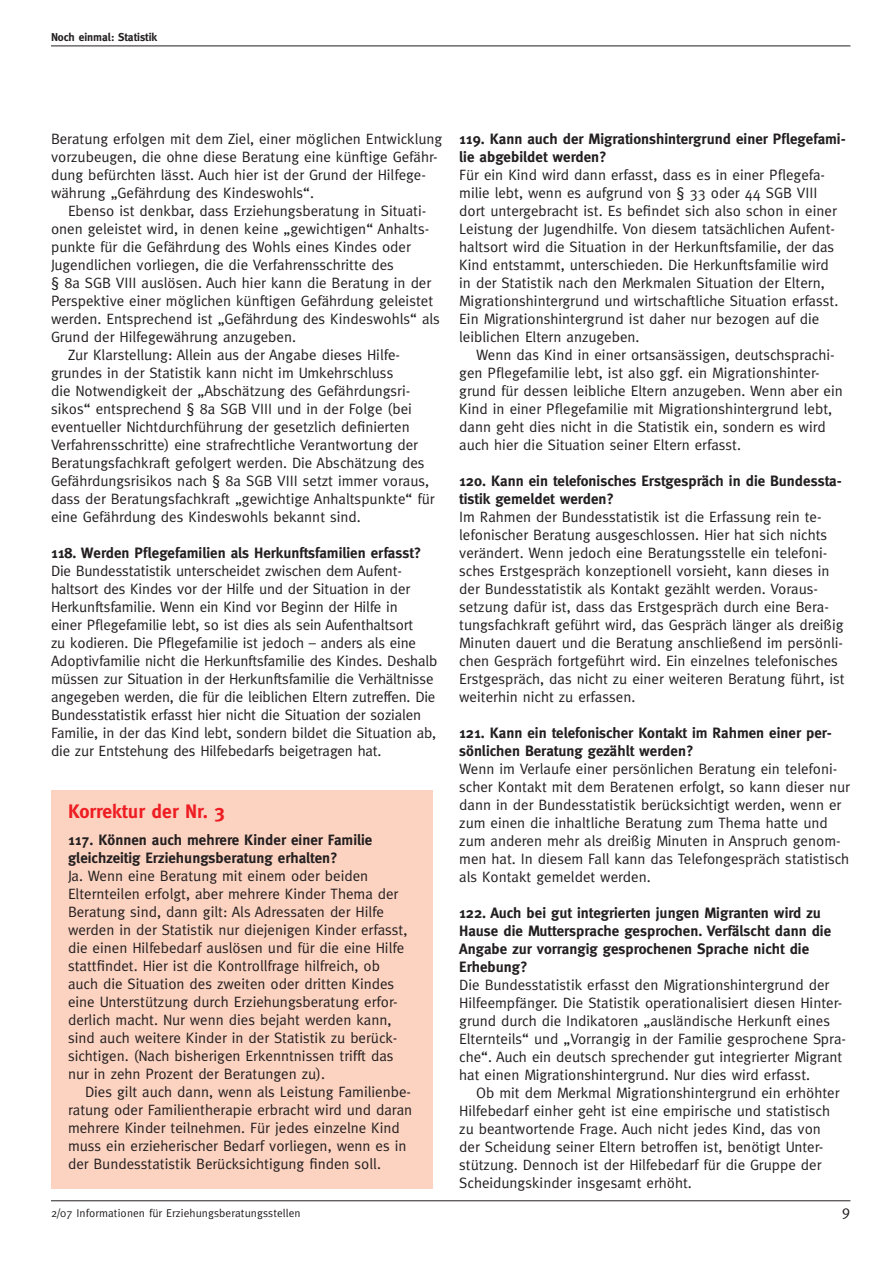
<style>
.page{position:relative;width:893px;height:1263px;background:#fff}
.page>*{position:absolute;margin:0;border:0;box-sizing:border-box;transform-origin:0 0}
.t1{font:700 19.5px "Meta";color:#ee1d23}
.t2{font:15px/18px "Meta";color:#231f20}
.t3{font:700 15px/18px "Meta";color:#231f20}
.t4{font:11.4px "Meta";letter-spacing:.005em;color:#231f20}
.t5{font:700 11.4px "Meta";color:#231f20}
</style>
<div class="page">
<hr style="left:51px;top:1200px;width:799px;height:1px;background:#231f20">
<div style="left:51px;top:790px;width:381px;height:398px;background:#fcd2c0"></div>
<hr style="left:51px;top:46px;width:799px;height:1px;background:#231f20">
<p class="t5" style="left:51px;top:31px;width:108px">Noch einmal: Statistik</p>
<p class="t2" style="left:51px;top:130px;width:393px">Beratung erfolgen mit dem Ziel, einer möglichen Entwicklung vorzubeugen, die ohne diese Beratung eine künftige Gefähr&shy;dung befürchten lässt. Auch hier ist der Grund der Hilfege&shy;währung „Gefährdung des Kindeswohls“.</p>
<p class="t2" style="left:68px;top:202px;width:360px">Ebenso ist denkbar, dass Erziehungsberatung in Situati-</p>
<p class="t2" style="left:51px;top:220px;width:380px">onen geleistet wird, in denen keine „gewichtigen“ Anhalts-</p>
<p class="t2" style="left:51px;top:238px;width:361px">punkte für die Gefährdung des Wohls eines Kindes oder</p>
<p class="t2" style="left:51px;top:256px;width:344px">Jugendlichen vorliegen, die die Verfahrensschritte des</p>
<p class="t2" style="left:51px;top:274px;width:382px">§ 8a SGB VIII auslösen. Auch hier kann die Beratung in der</p>
<p class="t2" style="left:51px;top:292px;width:384px">Perspektive einer möglichen künftigen Gefährdung geleistet</p>
<p class="t2" style="left:51px;top:310px;width:390px">werden. Entsprechend ist „Gefährdung des Kindeswohls“ als</p>
<p class="t2" style="left:51px;top:328px;width:247px">Grund der Hilfegewährung anzugeben.</p>
<p class="t2" style="left:68px;top:346px;width:334px">Zur Klarstellung: Allein aus der Angabe dieses Hilfe-</p>
<p class="t2" style="left:51px;top:364px;width:344px">grundes in der Statistik kann nicht im Umkehrschluss</p>
<p class="t2" style="left:51px;top:382px;width:361px">die Notwendigkeit der „Abschätzung des Gefährdungsri-</p>
<p class="t2" style="left:51px;top:400px;width:362px">sikos“ entsprechend § 8a SGB VIII und in der Folge (bei</p>
<p class="t2" style="left:51px;top:418px;width:360px">eventueller Nichtdurchführung der gesetzlich definierten</p>
<p class="t2" style="left:51px;top:436px;width:369px">Verfahrensschritte) eine strafrechtliche Verantwortung der</p>
<p class="t2" style="left:51px;top:454px;width:375px">Beratungsfachkraft gefolgert werden. Die Abschätzung des</p>
<p class="t2" style="left:51px;top:472px;width:380px">Gefährdungsrisikos nach § 8a SGB VIII setzt immer voraus,</p>
<p class="t2" style="left:51px;top:490px;width:385px">dass der Beratungsfachkraft „gewichtige Anhaltspunkte“ für</p>
<p class="t2" style="left:51px;top:508px;width:311px">eine Gefährdung des Kindeswohls bekannt sind.</p>
<p class="t3" style="left:51px;top:544px;width:372px">118. Werden Pflegefamilien als Herkunftsfamilien erfasst?</p>
<p class="t2" style="left:51px;top:562px;width:388px">Die Bundesstatistik unterscheidet zwischen dem Aufent&shy;haltsort des Kindes vor der Hilfe und der Situation in der Herkunftsfamilie. Wenn ein Kind vor Beginn der Hilfe in<br>einer Pflegefamilie lebt, so ist dies als sein Aufenthaltsort<br>zu kodieren. Die Pflegefamilie ist jedoch – anders als eine Adoptivfamilie nicht die Herkunftsfamilie des Kindes. Deshalb müssen zur Situation in der Herkunftsfamilie die Verhältnisse angegeben werden, die für die leiblichen Eltern zutreffen. Die Bundesstatistik erfasst hier nicht die Situation der sozialen Familie, in der das Kind lebt, sondern bildet die Situation ab, die zur Entstehung des Hilfebedarfs beigetragen hat.</p>
<h1 class="t1" style="left:68px;top:799px;width:158px">Korrektur der Nr. 3</h1>
<p class="t3" style="left:68px;top:830px;width:306px">117. Können auch mehrere Kinder einer Familie gleichzeitig Erziehungsberatung erhalten?</p>
<p class="t2" style="left:68px;top:866px;width:341px">Ja. Wenn eine Beratung mit einem oder beiden Elternteilen erfolgt, aber mehrere Kinder Thema der Beratung sind, dann gilt: Als Adressaten der Hilfe werden in der Statistik nur diejenigen Kinder erfasst, die einen Hilfebedarf auslösen und für die eine Hilfe stattfindet. Hier ist die Kontrollfrage hilfreich, ob auch die Situation des zweiten oder dritten Kindes eine Unterstützung durch Erziehungsberatung erfor&shy;derlich macht. Nur wenn dies bejaht werden kann, sind auch weitere Kinder in der Statistik zu berück&shy;sichtigen. (Nach bisherigen Erkenntnissen trifft das nur in zehn Prozent der Beratungen zu).</p>
<p class="t2" style="left:68px;top:1082px;width:346px;text-indent:17px">Dies gilt auch dann, wenn als Leistung Familienbe&shy;ratung oder Familientherapie erbracht wird und daran mehrere Kinder teilnehmen. Für jedes einzelne Kind muss ein erzieherischer Bedarf vorliegen, wenn es in der Bundesstatistik Berücksichtigung finden soll.</p>
<p class="t4" style="left:51px;top:1206px;width:251px">2/07 Informationen für Erziehungsberatungsstellen</p>
<p class="t3" style="left:459px;top:130px;width:388px">119. Kann auch der Migrationshintergrund einer Pflegefami&shy;lie abgebildet werden?</p>
<p class="t2" style="left:459px;top:166px;width:381px">Für ein Kind wird dann erfasst, dass es in einer Pflegefa&shy;milie lebt, wenn es aufgrund von § 33 oder 44 SGB VIII dort untergebracht ist. Es befindet sich also schon in einer Leistung der Jugendhilfe. Von diesem tatsächlichen Aufent&shy;haltsort wird die Situation in der Herkunftsfamilie, der das Kind entstammt, unterschieden. Die Herkunftsfamilie wird in der Statistik nach den Merkmalen Situation der Eltern, Migrationshintergrund und wirtschaftliche Situation erfasst.<br>Ein Migrationshintergrund ist daher nur bezogen auf die leiblichen Eltern anzugeben.</p>
<p class="t2" style="left:459px;top:346px;width:385px;text-indent:17px">Wenn das Kind in einer ortsansässigen, deutschsprachi&shy;gen Pflegefamilie lebt, ist also ggf. ein Migrationshinter&shy;grund für dessen leibliche Eltern anzugeben. Wenn aber ein Kind in einer Pflegefamilie mit Migrationshintergrund lebt, dann geht dies nicht in die Statistik ein, sondern es wird auch hier die Situation seiner Eltern erfasst.</p>
<p class="t3" style="left:459px;top:472px;width:384px">120. Kann ein telefonisches Erstgespräch in die Bundessta&shy;tistik gemeldet werden?</p>
<p class="t2" style="left:459px;top:508px;width:387px">Im Rahmen der Bundesstatistik ist die Erfassung rein te&shy;lefonischer Beratung ausgeschlossen. Hier hat sich nichts verändert. Wenn jedoch eine Beratungsstelle ein telefoni&shy;sches Erstgespräch konzeptionell vorsieht, kann dieses in der Bundesstatistik als Kontakt gezählt werden. Voraus&shy;setzung dafür ist, dass das Erstgespräch durch eine Bera&shy;tungsfachkraft geführt wird, das Gespräch länger als dreißig Minuten dauert und die Beratung anschließend im persönli&shy;chen Gespräch fortgeführt wird. Ein einzelnes telefonisches Erstgespräch, das nicht zu einer weiteren Beratung führt, ist weiterhin nicht zu erfassen.</p>
<p class="t3" style="left:459px;top:724px;width:374px">121. Kann ein telefonischer Kontakt im Rahmen einer per&shy;sönlichen Beratung gezählt werden?</p>
<p class="t2" style="left:459px;top:760px;width:392px">Wenn im Verlaufe einer persönlichen Beratung ein telefoni&shy;scher Kontakt mit dem Beratenen erfolgt, so kann dieser nur dann in der Bundesstatistik berücksichtigt werden, wenn er zum einen die inhaltliche Beratung zum Thema hatte und zum anderen mehr als dreißig Minuten in Anspruch genom&shy;men hat. In diesem Fall kann das Telefongespräch statistisch als Kontakt gemeldet werden.</p>
<p class="t3" style="left:459px;top:904px;width:373px">122. Auch bei gut integrierten jungen Migranten wird zu Hause die Muttersprache gesprochen. Verfälscht dann die Angabe zur vorrangig gesprochenen Sprache nicht die Erhebung?</p>
<p class="t2" style="left:459px;top:976px;width:388px">Die Bundesstatistik erfasst den Migrationshintergrund der Hilfeempfänger. Die Statistik operationalisiert diesen Hinter&shy;grund durch die Indikatoren „ausländische Herkunft eines Elternteils“ und „Vorrangig in der Familie gesprochene Spra&shy;che“. Auch ein deutsch sprechender gut integrierter Migrant hat einen Migrationshintergrund. Nur dies wird erfasst.</p>
<p class="t2" style="left:459px;top:1084px;width:382px;text-indent:17px">Ob mit dem Merkmal Migrationshintergrund ein erhöhter Hilfebedarf einher geht ist eine empirische und statistisch zu beantwortende Frage. Auch nicht jedes Kind, das von der Scheidung seiner Eltern betroffen ist, benötigt Unter&shy;stützung. Dennoch ist der Hilfebedarf für die Gruppe der Scheidungskinder insgesamt erhöht.</p>
<p class="t2" style="left:842px;top:1202px;width:10px">9</p>
</div>
